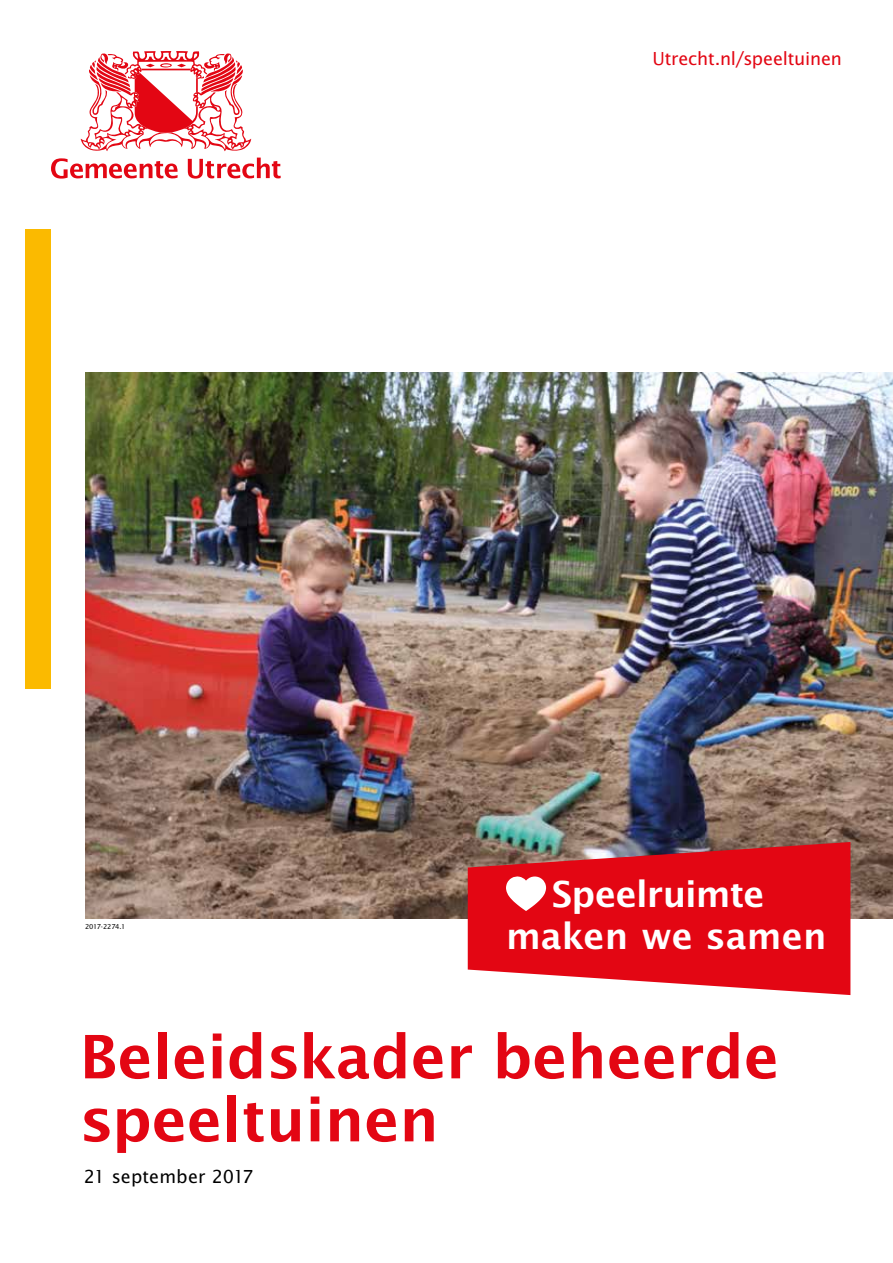
<style>
.page{position:relative;width:893px;height:1263px;background:#fff}
.page>*{position:absolute;margin:0;border:0;box-sizing:border-box;transform-origin:0 0}
.t1{font:60px/63px "Lucida San Dem";color:#e30613}
.t2{font:35.85px/41.4px "Lucida San Dem";letter-spacing:-.01em;color:#fff;text-align:center}
.t3{font:18px "Lucida Sans";letter-spacing:-.015em;color:#e30613}
.t4{font:18px "Lucida Sans";letter-spacing:.005em;color:#000}
.t5{font:6.75px "Lucida Sans";letter-spacing:-.04em;color:#000}
</style>
<div class="page">
<svg style="left:80px;top:51px;width:171px;height:101px"></svg>
<svg style="left:51px;top:158px;width:127px;height:21px"></svg>
<svg style="left:188px;top:158px;width:93px;height:21px"></svg>
<div style="left:26px;top:230px;width:25px;height:459px;background:#fbba00"></div>
<img style="left:85px;top:373px;width:808px;height:545px">
<svg style="left:468px;top:842px;width:382px;height:153px;background:#dc242e"></svg>
<svg style="left:506px;top:876px;width:40px;height:35px"></svg>
<p class="t5" style="left:85px;top:922px;width:42px">2017-2274.1</p>
<p class="t3" style="left:652px;top:48px;width:191px">Utrecht.nl/speeltuinen</p>
<p class="t2" style="left:506px;top:876px;width:322px">Speelruimte maken we samen</p>
<p class="t1" style="left:80px;top:1029px;width:701px">Beleidskader beheerde speeltuinen</p>
<p class="t4" style="left:84px;top:1166px;width:171px">21 september 2017</p>
</div>
